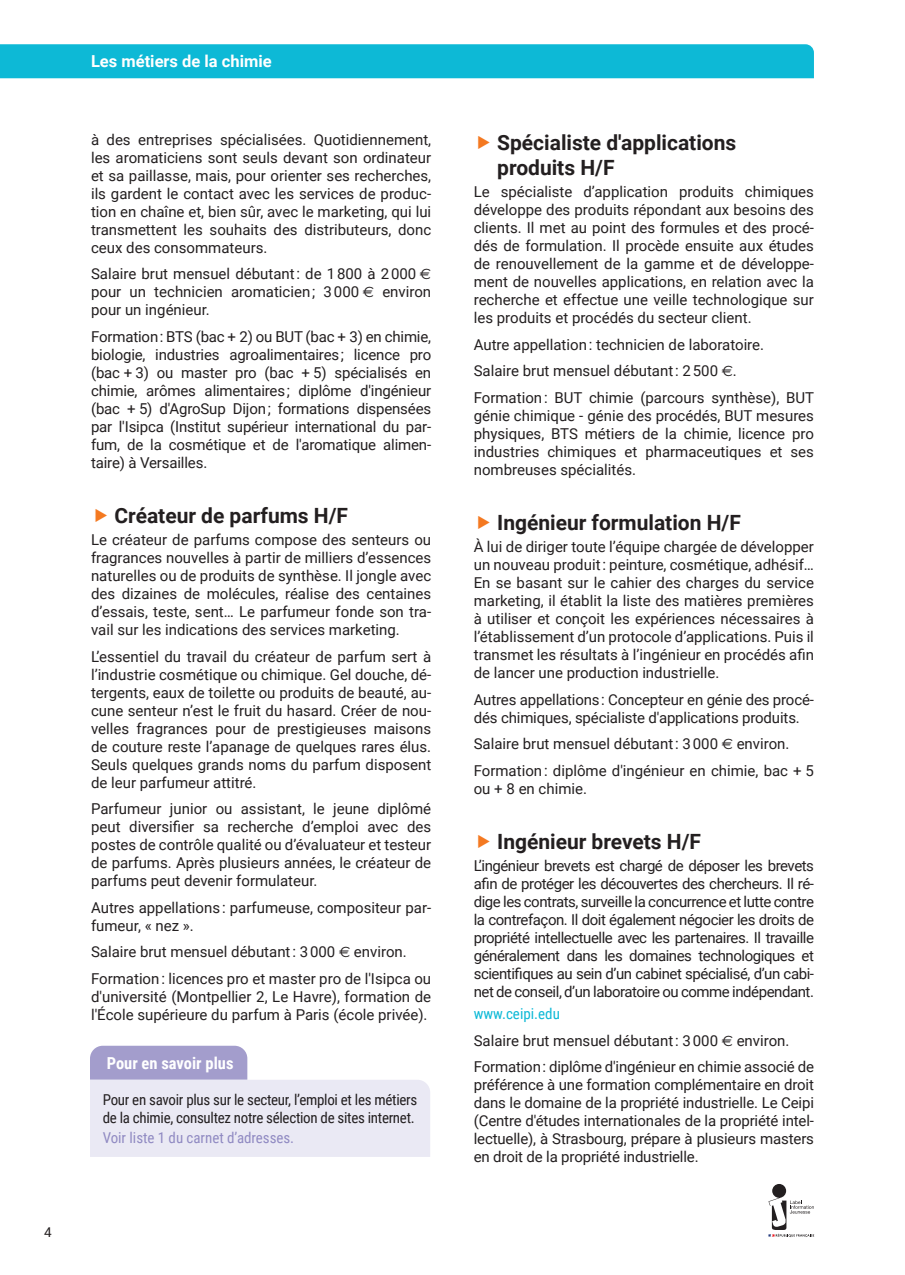
<style>
.page{position:relative;width:905px;height:1275px;background:#fff}
.page>*{position:absolute;margin:0;border:0;box-sizing:border-box;transform-origin:0 0}
.t1{font:700 21px/25.2px "Roboto";color:#231f20}
.t2{font:700 16.5px "Roboto";color:#fff}
.t3{font:700 16.5px "Roboto Condensed";color:#fff}
.t4{font:15px/18px "Roboto";color:#231f20;text-align:justify}
.t5{font:15px/18px "Roboto Condensed";letter-spacing:-.02em;color:#231f20}
.t6{font:15px "Roboto Condensed";letter-spacing:-.005em;color:#908ac2}
.t7{font:15px "Roboto Condensed";color:#0db9d6}
.t8{font:13.5px "Roboto";color:#231f20}
.s1{font-family:"Euro Sans"}
</style>
<div class="page">
<div style="left:0;top:44px;width:814px;height:34px;background:#0db9d6"></div>
<svg style="left:768px;top:1184px;width:46px;height:53px"></svg>
<svg style="left:90px;top:1046px;width:340px;height:111px"></svg>
<p class="t8" style="left:44px;top:1223px;width:9px">4</p>
<p class="t2" style="left:91px;top:50px;width:182px">Les métiers de la chimie</p>
<p class="t4" style="left:91px;top:130px;width:342px">à des entreprises spécialisées. Quotidiennement, les aromaticiens sont seuls devant son ordinateur et sa paillasse, mais, pour orienter ses recherches, ils gardent le contact avec les services de produc&shy;tion en chaîne et, bien sûr, avec le marketing, qui lui transmettent les souhaits des distributeurs, donc ceux des consommateurs.</p>
<p class="t4" style="left:91px;top:264px;width:342px">Salaire brut mensuel débutant : de 1 800 à 2 000 <span class="s1">€ </span>pour un technicien aromaticien ; 3 000 <span class="s1">€</span> environ pour un ingénieur.</p>
<p class="t4" style="left:91px;top:327px;width:342px">Formation : BTS (bac + 2) ou BUT (bac + 3) en chimie, biologie, industries agroalimentaires ; licence pro (bac + 3) ou master pro (bac + 5) spécialisés en chimie, arômes alimentaires ; diplôme d'ingénieur (bac + 5) d'AgroSup Dijon ; formations dispensées par l'Isipca (Institut supérieur international du par&shy;fum, de la cosmétique et de l'aromatique alimen&shy;taire) à Versailles.</p>
<h1 class="t1" style="left:115px;top:502px;width:235px">Créateur de parfums H/F</h1>
<p class="t4" style="left:91px;top:530px;width:342px">Le créateur de parfums compose des senteurs ou fragrances nouvelles à partir de milliers d’essences naturelles ou de produits de synthèse. Il jongle avec des dizaines de molécules, réalise des centaines d’essais, teste, sent… Le parfumeur fonde son tra&shy;vail sur les indications des services marketing.</p>
<p class="t4" style="left:91px;top:647px;width:342px">L’essentiel du travail du créateur de parfum sert à l’industrie cosmétique ou chimique. Gel douche, dé&shy;tergents, eaux de toilette ou produits de beauté, au&shy;cune senteur n’est le fruit du hasard. Créer de nou&shy;velles fragrances pour de prestigieuses maisons de couture reste l’apanage de quelques rares élus.<br>Seuls quelques grands noms du parfum disposent de leur parfumeur attitré.</p>
<p class="t4" style="left:91px;top:799px;width:342px">Parfumeur junior ou assistant, le jeune diplômé peut diversifier sa recherche d’emploi avec des postes de contrôle qualité ou d’évaluateur et testeur de parfums. Après plusieurs années, le créateur de parfums peut devenir formulateur.</p>
<p class="t4" style="left:91px;top:898px;width:342px">Autres appellations : parfumeuse, compositeur par&shy;fumeur, « nez ».</p>
<p class="t4" style="left:91px;top:938px;width:342px;line-height:26.5px">Salaire brut mensuel débutant : 3 000 <span class="s1">€</span> environ.<br>Formation : licences pro et master pro de l'Isipca ou</p>
<p class="t4" style="left:91px;top:987px;width:342px">d'université (Montpellier 2, Le Havre), formation de l'École supérieure du parfum à Paris (école privée).</p>
<p class="t3" style="left:107px;top:1051px;width:128px">Pour en savoir plus</p>
<p class="t5" style="left:103px;top:1090px;width:316px">Pour en savoir plus sur le secteur, l’emploi et les métiers de la chimie, consultez notre sélection de sites internet.</p>
<p class="t6" style="left:103px;top:1127px;width:193px">Voir liste 1 du carnet dʼadresses.</p>
<h1 class="t1" style="left:497px;top:129px;width:240px">Spécialiste d'applications produits H/F</h1>
<p class="t4" style="left:474px;top:182px;width:342px">Le spécialiste d’application produits chimiques développe des produits répondant aux besoins des clients. Il met au point des formules et des procé&shy;dés de formulation. Il procède ensuite aux études de renouvellement de la gamme et de développe&shy;ment de nouvelles applications, en relation avec la recherche et effectue une veille technologique sur les produits et procédés du secteur client.</p>
<p class="t4" style="left:474px;top:331px;width:342px;line-height:26.5px;text-align:left">Autre appellation : technicien de laboratoire.<br>Salaire brut mensuel débutant : 2 500 <span class="s1">€</span>.<br>Formation : BUT chimie (parcours synthèse), BUT</p>
<p class="t4" style="left:474px;top:406px;width:342px">génie chimique - génie des procédés, BUT mesures physiques, BTS métiers de la chimie, licence pro industries chimiques et pharmaceutiques et ses nombreuses spécialités.</p>
<h1 class="t1" style="left:497px;top:509px;width:245px">Ingénieur formulation H/F</h1>
<p class="t4" style="left:474px;top:537px;width:342px">À lui de diriger toute l’équipe chargée de développer un nouveau produit : peinture, cosmétique, adhésif… En se basant sur le cahier des charges du service marketing, il établit la liste des matières premières à utiliser et conçoit les expériences nécessaires à l’établissement d’un protocole d’applications. Puis il transmet les résultats à l’ingénieur en procédés afin de lancer une production industrielle.</p>
<p class="t4" style="left:474px;top:690px;width:342px">Autres appellations : Concepteur en génie des procé&shy;dés chimiques, spécialiste d'applications produits.</p>
<p class="t4" style="left:474px;top:730px;width:342px;line-height:26.5px">Salaire brut mensuel débutant : 3 000 <span class="s1">€</span> environ.<br>Formation : diplôme d'ingénieur en chimie, bac + 5</p>
<p class="t4" style="left:474px;top:779px;width:115px">ou + 8 en chimie.</p>
<h1 class="t1" style="left:497px;top:828px;width:205px">Ingénieur brevets H/F</h1>
<p class="t4" style="left:474px;top:856px;width:342px">L’ingénieur brevets est chargé de déposer les brevets afin de protéger les découvertes des chercheurs. Il ré&shy;dige les contrats, surveille la concurrence et lutte contre la contrefaçon. Il doit également négocier les droits de propriété intellectuelle avec les partenaires. Il travaille généralement dans les domaines technologiques et scientifiques au sein d’un cabinet spécialisé, d’un cabi&shy;net de conseil, d’un laboratoire ou comme indépendant.</p>
<p class="t7" style="left:474px;top:1003px;width:88px">www.ceipi.edu</p>
<p class="t4" style="left:474px;top:1026px;width:342px;line-height:26.5px">Salaire brut mensuel débutant : 3 000 <span class="s1">€</span> environ.<br>Formation : diplôme d'ingénieur en chimie associé de</p>
<p class="t4" style="left:474px;top:1075px;width:342px">préférence à une formation complémentaire en droit dans le domaine de la propriété industrielle. Le Ceipi (Centre d'études internationales de la propriété intel&shy;lectuelle), à Strasbourg, prépare à plusieurs masters en droit de la propriété industrielle.</p>
</div>
